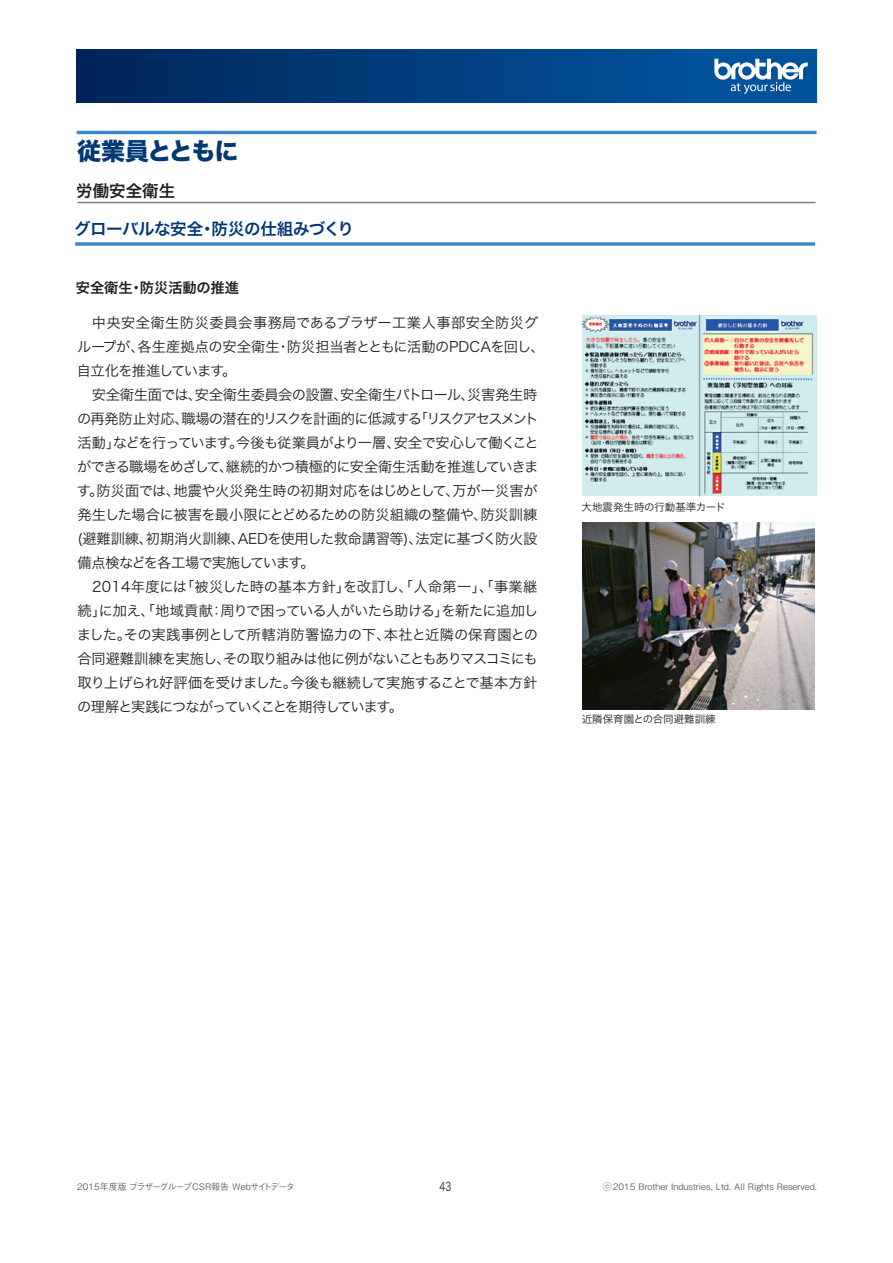
<style>
.page{position:relative;width:893px;height:1263px;background:#fff}
.page>*{position:absolute;margin:0;border:0;box-sizing:border-box;transform-origin:0 0}
.t1{font:24px "Hira Kaku Std W8";letter-spacing:-.055em;color:#013874}
.t2{font:16.5px "Hira Kaku Pro W6";letter-spacing:-.025em;color:#013874}
.t3{font:16.5px "Hira Kaku Pro W6";color:#231f20}
.t4{font:14.25px "Hira Kaku Pro W3";letter-spacing:-.035em;color:#231f20}
.t5{font:14.25px "Hira Kaku Pro W3";letter-spacing:-.06em;color:#231f20}
.t6{font:14.25px "Hira Kaku Pro W3";letter-spacing:-.065em;color:#231f20}
.t7{font:14.25px "Hira Kaku Pro W3";letter-spacing:-.01em;color:#231f20}
.t8{font:14.25px "Hira Kaku Pro W3";letter-spacing:.02em;color:#231f20}
.t9{font:14.25px "Hira Kaku Pro W3";letter-spacing:-.055em;color:#231f20}
.t10{font:14.25px "Hira Kaku Pro W3";letter-spacing:-.005em;color:#231f20}
.t11{font:14.25px "Hira Kaku Pro W3";letter-spacing:.035em;color:#231f20}
.t12{font:14.25px "Hira Kaku Pro W3";letter-spacing:-.08em;color:#231f20}
.t13{font:14.25px "Hira Kaku Pro W3";letter-spacing:-.07em;color:#231f20}
.t14{font:14.25px "Hira Kaku Pro W6";color:#231f20}
.t15{font:12px "Hira Kaku Pro W3";color:#231f20;scale:.75 1}
.t16{font:10.5px "Hira Kaku Pro W3";color:#231f20}
.t17{font:500 9px "Gothic BBB Pro";color:#6c6d70}
.t18{font:500 9px "Gothic BBB Pro";letter-spacing:-.03em;color:#6c6d70}
</style>
<div class="page">
<div style="left:76px;top:50px;width:741px;height:52px;background:linear-gradient(to right,#00265a,#0258a4)"></div>
<svg style="left:714px;top:59px;width:94px;height:35px"></svg>
<hr style="left:77px;top:131px;width:739px;height:3px;background:#3b88c8">
<hr style="left:78px;top:202px;width:738px;height:1px;background:#808285">
<svg style="left:75px;top:242px;width:740px;height:4px;background:#5799d0"></svg>
<img style="left:582px;top:315px;width:235px;height:180px">
<img style="left:582px;top:523px;width:232px;height:186px">
<p class="t1" style="left:77px;top:137px;width:163px">従業員とともに</p>
<p class="t3" style="left:76px;top:176px;width:100px">労働安全衛生</p>
<p class="t2" style="left:74px;top:213px;width:281px">グローバルな安全・防災の仕組みづくり</p>
<p class="t14" style="left:76px;top:275px;width:165px">安全衛生・防災活動の推進</p>
<p class="t11" style="left:78px;top:310px;width:462px">　中央安全衛生防災委員会事務局であるブラザー工業人事部安全防災グ</p>
<p class="t4" style="left:77px;top:333px;width:469px">ループが、各生産拠点の安全衛生・防災担当者とともに活動のPDCAを回し、</p>
<p class="t6" style="left:77px;top:357px;width:161px">自立化を推進しています。</p>
<p class="t4" style="left:92px;top:381px;width:447px">安全衛生面では、安全衛生委員会の設置、安全衛生パトロール、災害発生時</p>
<p class="t5" style="left:77px;top:405px;width:463px">の再発防止対応、職場の潜在的リスクを計画的に低減する「リスクアセスメント</p>
<p class="t6" style="left:78px;top:429px;width:463px">活動」などを行っています。今後も従業員がより一層、安全で安心して働くこと</p>
<p class="t9" style="left:77px;top:453px;width:463px">ができる職場をめざして、継続的かつ積極的に安全衛生活動を推進していきま</p>
<p class="t4" style="left:77px;top:477px;width:462px">す。防災面では、地震や火災発生時の初期対応をはじめとして、万が一災害が</p>
<p class="t4" style="left:78px;top:501px;width:461px">発生した場合に被害を最小限にとどめるための防災組織の整備や、防災訓練</p>
<p class="t7" style="left:78px;top:525px;width:461px">(避難訓練、初期消火訓練、AEDを使用した救命講習等)、法定に基づく防火設</p>
<p class="t13" style="left:78px;top:549px;width:239px">備点検などを各工場で実施しています。</p>
<p class="t8" style="left:78px;top:573px;width:461px">　2014年度には「被災した時の基本方針」を改訂し、「人命第一」、「事業継</p>
<p class="t4" style="left:78px;top:597px;width:462px">続」に加え、「地域貢献：周りで困っている人がいたら助ける」を新たに追加し</p>
<p class="t10" style="left:77px;top:621px;width:463px">ました。その実践事例として所轄消防署協力の下、本社と近隣の保育園との</p>
<p class="t5" style="left:78px;top:645px;width:462px">合同避難訓練を実施し、その取り組みは他に例がないこともありマスコミにも</p>
<p class="t4" style="left:78px;top:669px;width:461px">取り上げられ好評価を受けました。今後も継続して実施することで基本方針</p>
<p class="t12" style="left:77px;top:693px;width:327px">の理解と実践につながっていくことを期待しています。</p>
<p class="t16" style="left:581px;top:498px;width:146px">大地震発生時の行動基準カード</p>
<p class="t16" style="left:582px;top:710px;width:135px">近隣保育園との合同避難訓練</p>
<p class="t18" style="left:77px;top:1180px;width:219px">2015年度版 ブラザーグループCSR報告 Webサイトデータ</p>
<p class="t15" style="left:440px;top:1175px;width:17px">43</p>
<p class="t17" style="left:603px;top:1180px;width:216px">ⓒ2015 Brother Industries, Ltd. All Rights Reserved.</p>
</div>
